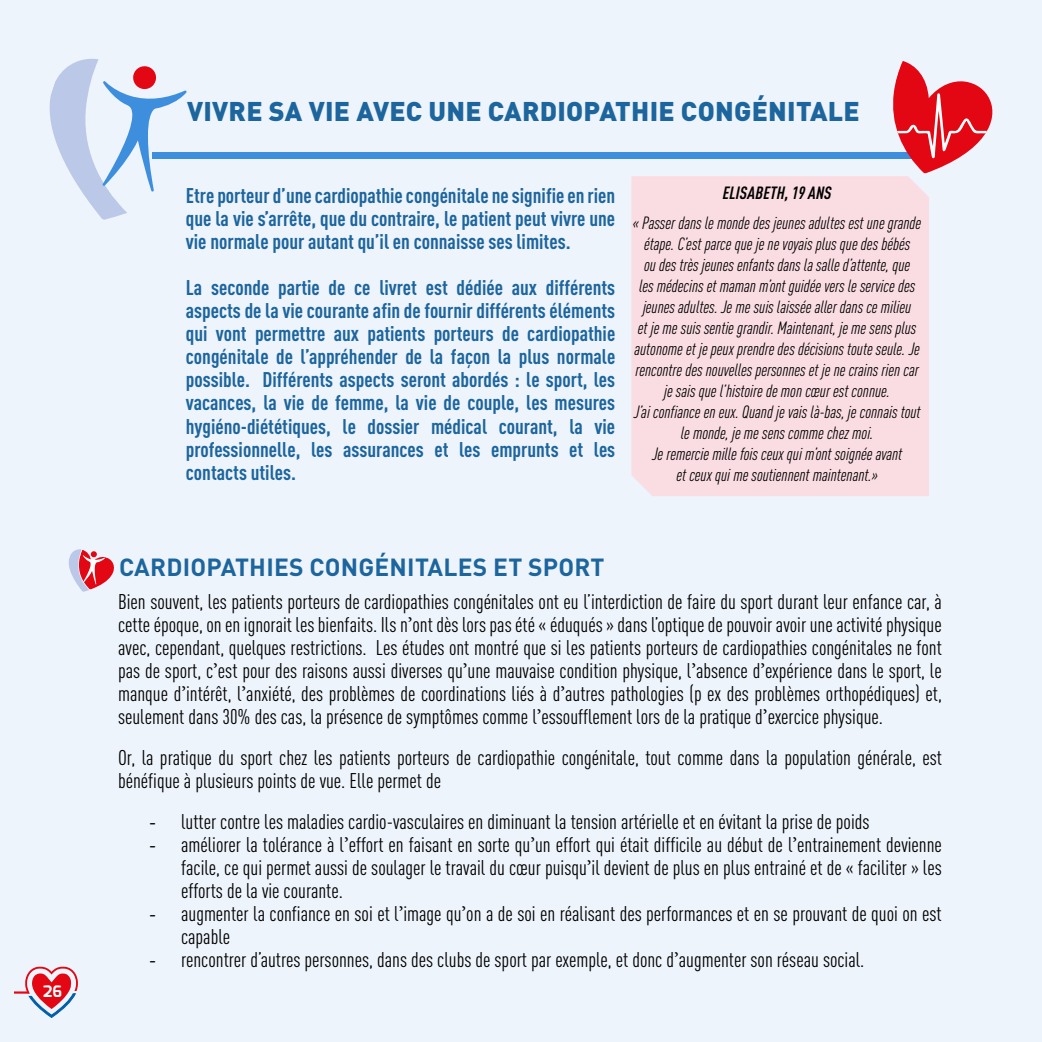
<style>
.page{position:relative;width:1042px;height:1042px;background:#eef4fc}
.page>*{position:absolute;margin:0;border:0;box-sizing:border-box;transform-origin:0 0}
.t1{font:900 26.78px "DINOT";letter-spacing:.01em;color:#1c659d}
.t2{font:700 24.5px "DINOT";letter-spacing:.01em;color:#1c659d}
.t3{font:condensed 21px/23.1px "DINOT";color:#000;text-align:justify}
.t4{font:700 condensed 21px/23.1px "DINOT";color:#1c659d;text-align:justify}
.t5{font:italic condensed 17.5px/21px "DINOT";color:#000;text-align:center}
.t6{font:italic 700 condensed 17.5px "DINOT";letter-spacing:.01em;color:#000}
.t7{font:700 15.75px "Exo";color:#fff}
.s1{font-family:"Minion Pro";font-stretch:normal}
.s2{font-family:"Calibri";font-stretch:normal}
</style>
<div class="page">
<svg style="left:14px;top:966px;width:64px;height:52px"></svg>
<div style="left:631px;top:176px;width:298px;height:320px;background:#fadde3"></div>
<div style="left:152px;top:153px;width:771px;height:6px;background:#3e8ede"></div>
<svg style="left:890px;top:61px;width:103px;height:112px"></svg>
<svg style="left:49px;top:59px;width:138px;height:161px"></svg>
<svg style="left:68px;top:549px;width:46px;height:43px"></svg>
<p class="t7" style="left:43px;top:981px;width:20px">26</p>
<p class="t1" style="left:187px;top:93px;width:671px">VIVRE SA VIE AVEC UNE CARDIOPATHIE CONGÉNITALE</p>
<p class="t4" style="left:186px;top:183px;width:431px">Etre porteur d’une cardiopathie congénitale ne signifie en rien que la vie s’arrête, que du contraire, le patient peut vivre une vie normale pour autant qu’il en connaisse ses limites.</p>
<p class="t4" style="left:186px;top:276px;width:431px">La seconde partie de ce livret est dédiée aux différents aspects de la vie courante afin de fournir différents éléments qui vont permettre aux patients porteurs de cardiopathie congénitale de l’appréhender de la façon la plus normale possible. Différents aspects seront abordés : le sport, les vacances, la vie de femme, la vie de couple, les mesures hygiéno-diététiques, le dossier médical courant, la vie professionnelle, les assurances et les emprunts et les contacts utiles.</p>
<p class="t6" style="left:723px;top:183px;width:110px">ELISABETH, 19 ANS</p>
<p class="t5" style="left:633px;top:212px;width:290px">« Passer dans le monde des jeunes adultes est une grande étape. C’est parce que je ne voyais plus que des bébés<br>ou des très jeunes enfants dans la salle d’attente, que<br>les médecins et maman m’ont guidée vers le service des jeunes adultes. Je me suis laissée aller dans ce milieu<br>et je me suis sentie grandir. Maintenant, je me sens plus autonome et je peux prendre des décisions toute seule. Je rencontre des nouvelles personnes et je ne crains rien car je sais que l’histoire de mon cœur est connue.<br>J’ai confiance en eux. Quand je vais là-bas, je connais tout le monde, je me sens comme chez moi.<br>Je remercie mille fois ceux qui m’ont soignée avant<br>et ceux qui me soutiennent maintenant.»</p>
<p class="t2" style="left:119px;top:551px;width:487px">CARDIOPATHIES CONGÉNITALES ET SPORT</p>
<p class="t3" style="left:118px;top:590px;width:825px">Bien souvent, les patients porteurs de cardiopathies congénitales ont eu l’interdiction de faire du sport durant leur enfance car, à cette époque, on en ignorait les bienfaits. Ils n<span class="s1">’</span>ont dès lors pas été « éduqués » dans l’optique de pouvoir avoir une activité physique avec, cependant, quelques restrictions. Les études ont montré que si les patients porteurs de cardiopathies congénitales ne font pas de sport, c<span class="s1">’</span>est pour des raisons aussi diverses qu<span class="s1">’</span>une mauvaise condition physique, l<span class="s1">’</span>absence d<span class="s1">’</span>expérience dans le sport, le manque d<span class="s1">’</span>intérêt, l<span class="s1">’</span>anxiété, des problèmes de coordinations liés à d<span class="s1">’</span>autres pathologies (p ex des problèmes orthopédiques) et, seulement dans 30% des cas, la présence de symptômes comme l<span class="s1">’</span>essoufflement lors de la pratique d<span class="s1">’</span>exercice physique.</p>
<p class="t3" style="left:118px;top:746px;width:825px">Or, la pratique du sport chez les patients porteurs de cardiopathie congénitale, tout comme dans la population générale, est bénéfique à plusieurs points de vue. Elle permet de</p>
<p class="t3" style="left:150px;top:809px;width:721px"><span class="s2">-</span> lutter contre les maladies cardio-vasculaires en diminuant la tension artérielle et en évitant la prise de poids</p>
<p class="t3" style="left:181px;top:832px;width:762px;text-indent:-32px"><span class="s2">-</span> améliorer la tolérance à l<span class="s1">’</span>effort en faisant en sorte qu<span class="s1">’</span>un effort qui était difficile au début de l<span class="s1">’</span>entrainement devienne facile, ce qui permet aussi de soulager le travail du cœur puisqu<span class="s1">’</span>il devient de plus en plus entrainé et de « faciliter » les efforts de la vie courante.</p>
<p class="t3" style="left:181px;top:902px;width:762px;text-indent:-32px"><span class="s2">-</span> augmenter la confiance en soi et l<span class="s1">’</span>image qu<span class="s1">’</span>on a de soi en réalisant des performances et en se prouvant de quoi on est capable</p>
<p class="t3" style="left:150px;top:948px;width:716px"><span class="s2">-</span> rencontrer d’autres personnes, dans des clubs de sport par exemple, et donc d<span class="s1">’</span>augmenter son réseau social.</p>
</div>
